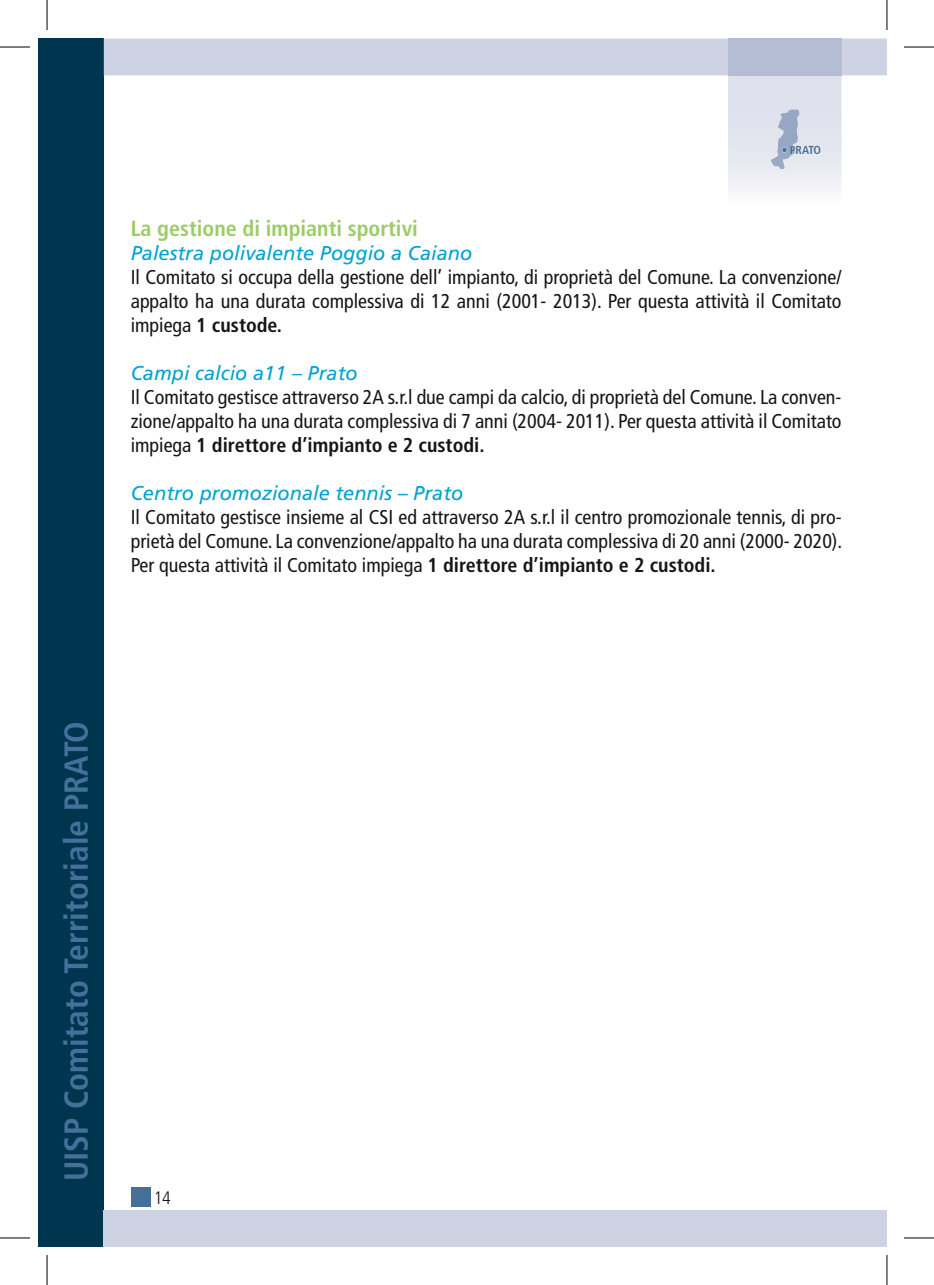
<style>
.page{position:relative;width:934px;height:1285px;background:#fff}
.page>*{position:absolute;margin:0;border:0;box-sizing:border-box;transform-origin:0 0}
.t1{font:700 condensed 33.2px "Frutiger";color:#44709a}
.t2{font:700 condensed 22px "Frutiger";color:#9bcc67}
.t3{font:condensed 20px/24px "Frutiger";color:#151518;text-align:justify}
.t4{font:italic 20px "Frutiger";color:#00a3d2}
.t5{font:300 condensed 18px "Frutiger";color:#151518}
.t6{font:700 condensed 11.6px "Frutiger";letter-spacing:-.025em;color:#44709a}
.s1{font-weight:700}
</style>
<div class="page">
<div style="left:131px;top:1187px;width:19px;height:19px;background:#44709a"></div>
<div style="left:39px;top:39px;width:65px;height:1207px;background:#00354f"></div>
<div style="left:104px;top:1209px;width:782px;height:37px;background:#cdd3e3"></div>
<svg style="left:104px;top:39px;width:782px;height:150px"></svg>
<hr style="left:0;top:47px;width:30px;height:1px;background:#000">
<hr style="left:903px;top:47px;width:30px;height:1px;background:#000">
<hr style="left:0;top:1237px;width:30px;height:1px;background:#000">
<hr style="left:903px;top:1237px;width:30px;height:1px;background:#000">
<hr style="left:47px;top:0;width:1px;height:30px;background:#000">
<hr style="left:47px;top:1255px;width:1px;height:30px;background:#000">
<hr style="left:886px;top:0;width:1px;height:30px;background:#000">
<hr style="left:886px;top:1255px;width:1px;height:30px;background:#000">
<p class="t6" style="left:789px;top:143px;width:33px">PRATO</p>
<p class="t2" style="left:131px;top:216px;width:288px">La gestione di impianti sportivi</p>
<p class="t4" style="left:131px;top:242px;width:343px">Palestra polivalente Poggio a Caiano</p>
<p class="t3" style="left:131px;top:265px;width:712px">Il Comitato si occupa della gestione dell’ impianto, di proprietà del Comune. La convenzione/ appalto ha una durata complessiva di 12 anni (2001- 2013). Per questa attività il Comitato impiega <span class="s1">1 custode.</span></p>
<p class="t4" style="left:131px;top:362px;width:228px">Campi calcio a11 – Prato</p>
<p class="t3" style="left:131px;top:385px;width:712px">Il Comitato gestisce attraverso 2A s.r.l due campi da calcio, di proprietà del Comune. La conven&shy;zione/appalto ha una durata complessiva di 7 anni (2004- 2011). Per questa attività il Comitato impiega <span class="s1">1 direttore d’impianto e 2 custodi.</span></p>
<p class="t4" style="left:131px;top:482px;width:334px">Centro promozionale tennis – Prato</p>
<p class="t3" style="left:131px;top:505px;width:712px">Il Comitato gestisce insieme al CSI ed attraverso 2A s.r.l il centro promozionale tennis, di pro&shy;prietà del Comune. La convenzione/appalto ha una durata complessiva di 20 anni (2000- 2020).<br>Per questa attività il Comitato impiega <span class="s1">1 direttore d’impianto e 2 custodi.</span></p>
<h1 class="t1" style="left:57px;top:1181px;width:461px;rotate:-90deg">UISP Comitato Territoriale PRATO</h1>
<p class="t5" style="left:154px;top:1187px;width:19px">14</p>
</div>
